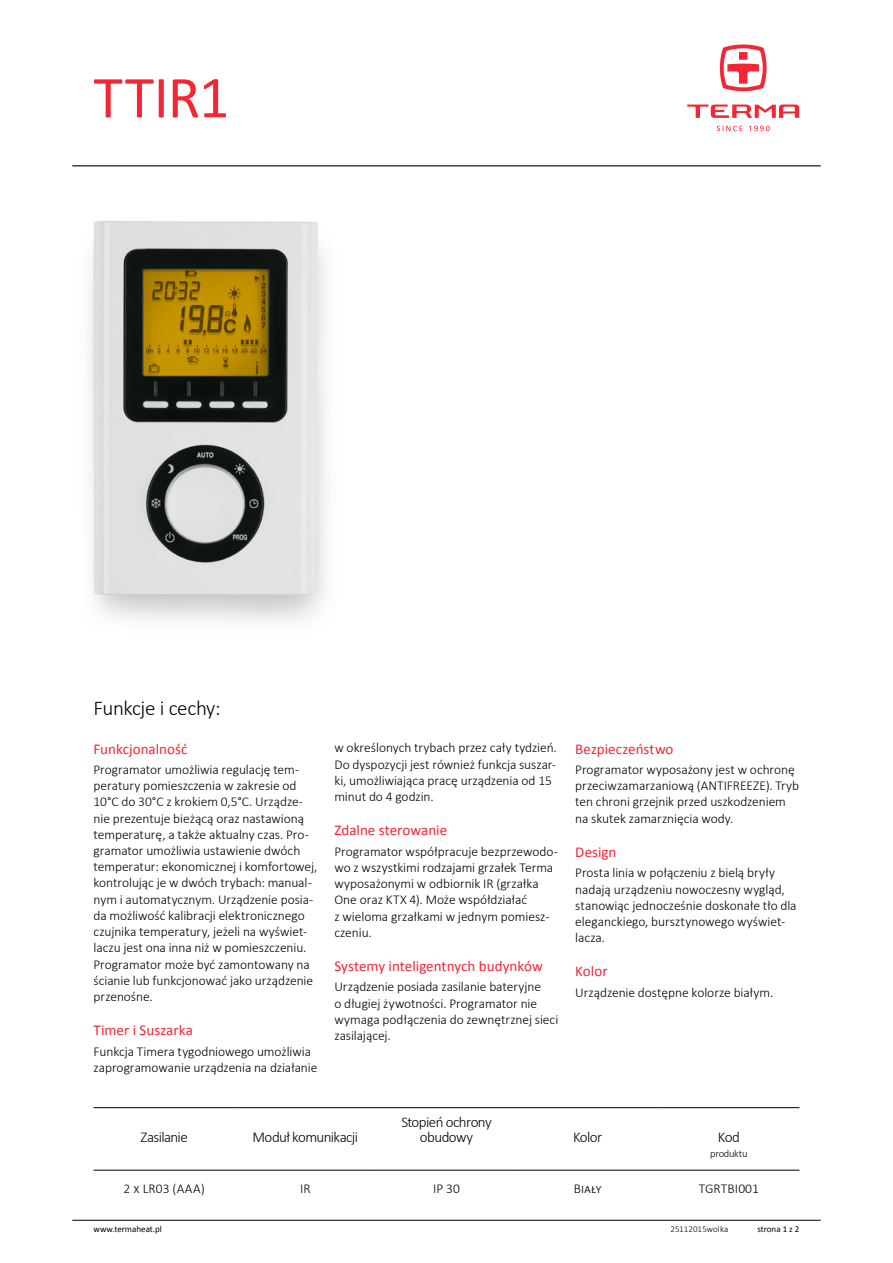
<style>
.page{position:relative;width:893px;height:1263px;background:#fff}
.page>*{position:absolute;margin:0;border:0;box-sizing:border-box;transform-origin:0 0}
.t1{font:60px "Calibri";letter-spacing:-.01em;color:#f42534}
.t2{font:300 21px "Calibri";letter-spacing:-.02em;color:#000}
.t3{font:15px "Calibri";color:#f42534}
.t4{font:300 15px/15px "Calibri";letter-spacing:-.04em;color:#000;text-align:center}
.t5{font:300 13.5px/16.2px "Calibri";letter-spacing:-.005em;color:#000}
.t6{font:300 10.5px "Calibri";letter-spacing:-.025em;color:#000}
.t7{font:9px "Calibri";color:#000}
.t8{font:300 9px "Calibri";letter-spacing:.005em;color:#000}
</style>
<div class="page">
<img style="left:89px;top:220px;width:237px;height:402px">
<hr style="left:94px;top:1107px;width:141px;height:1px;background:#000">
<hr style="left:235px;top:1107px;width:141px;height:1px;background:#000">
<hr style="left:376px;top:1107px;width:141px;height:1px;background:#000">
<hr style="left:517px;top:1107px;width:141px;height:1px;background:#000">
<hr style="left:658px;top:1107px;width:141px;height:1px;background:#000">
<hr style="left:94px;top:1170px;width:141px;height:1px;background:#000">
<hr style="left:235px;top:1170px;width:141px;height:1px;background:#000">
<hr style="left:376px;top:1170px;width:141px;height:1px;background:#000">
<hr style="left:517px;top:1170px;width:141px;height:1px;background:#000">
<hr style="left:658px;top:1170px;width:141px;height:1px;background:#000">
<hr style="left:72px;top:1220px;width:749px;height:1px;background:#000">
<hr style="left:72px;top:165px;width:749px;height:1px;background:#000">
<svg style="left:720px;top:44px;width:46px;height:47px"></svg>
<svg style="left:687px;top:105px;width:112px;height:13px"></svg>
<svg style="left:717px;top:126px;width:25px;height:5px"></svg>
<svg style="left:749px;top:126px;width:21px;height:5px"></svg>
<h1 class="t1" style="left:94px;top:59px;width:137px">TTIR1</h1>
<h2 class="t2" style="left:94px;top:695px;width:129px">Funkcje i cechy:</h2>
<p class="t3" style="left:94px;top:739px;width:95px">Funkcjonalność</p>
<p class="t5" style="left:94px;top:761px;width:225px">Programator umożliwia regulację tem&shy;peratury pomieszczenia w zakresie od 10°C do 30°C z krokiem 0,5°C. Urządze&shy;nie prezentuje bieżącą oraz nastawioną temperaturę, a także aktualny czas. Pro&shy;gramator umożliwia ustawienie dwóch temperatur: ekonomicznej i komfortowej, kontrolując je w dwóch trybach: manual&shy;nym i automatycznym. Urządzenie posia&shy;da możliwość kalibracji elektronicznego czujnika temperatury, jeżeli na wyświet&shy;laczu jest ona inna niż w pomieszczeniu.<br>Programator może być zamontowany na ścianie lub funkcjonować jako urządzenie przenośne.</p>
<p class="t3" style="left:94px;top:1021px;width:101px">Timer i Suszarka</p>
<p class="t5" style="left:94px;top:1043px;width:225px">Funkcja Timera tygodniowego umożliwia zaprogramowanie urządzenia na działanie</p>
<p class="t5" style="left:334px;top:740px;width:224px">w określonych trybach przez cały tydzień.<br>Do dyspozycji jest również funkcja suszar&shy;ki, umożliwiająca pracę urządzenia od 15 minut do 4 godzin.</p>
<p class="t3" style="left:334px;top:821px;width:114px">Zdalne sterowanie</p>
<p class="t5" style="left:334px;top:843px;width:225px">Programator współpracuje bezprzewodo&shy;wo z wszystkimi rodzajami grzałek Terma wyposażonymi w odbiornik IR (grzałka One oraz KTX 4). Może współdziałać<br>z wieloma grzałkami w jednym pomiesz&shy;czeniu.</p>
<p class="t3" style="left:334px;top:956px;width:210px">Systemy inteligentnych budynków</p>
<p class="t5" style="left:334px;top:979px;width:225px">Urządzenie posiada zasilanie bateryjne<br>o długiej żywotności. Programator nie wymaga podłączenia do zewnętrznej sieci zasilającej.</p>
<p class="t3" style="left:575px;top:739px;width:100px">Bezpieczeństwo</p>
<p class="t5" style="left:575px;top:761px;width:225px">Programator wyposażony jest w ochronę przeciwzamarzaniową (ANTIFREEZE). Tryb ten chroni grzejnik przed uszkodzeniem na skutek zamarznięcia wody.</p>
<p class="t3" style="left:575px;top:842px;width:43px">Design</p>
<p class="t5" style="left:575px;top:865px;width:223px">Prosta linia w połączeniu z bielą bryły nadają urządzeniu nowoczesny wygląd, stanowiąc jednocześnie doskonałe tło dla eleganckiego, bursztynowego wyświet&shy;lacza.</p>
<p class="t3" style="left:575px;top:962px;width:34px">Kolor</p>
<p class="t5" style="left:575px;top:984px;width:200px">Urządzenie dostępne kolorze białym.</p>
<p class="t4" style="left:141px;top:1130px;width:49px">Zasilanie</p>
<p class="t4" style="left:253px;top:1130px;width:107px">Moduł komunikacji</p>
<p class="t4" style="left:401px;top:1115px;width:92px">Stopień ochrony obudowy</p>
<p class="t4" style="left:573px;top:1130px;width:31px">Kolor</p>
<p class="t4" style="left:718px;top:1130px;width:23px">Kod</p>
<p class="t6" style="left:710px;top:1147px;width:39px">produktu</p>
<p class="t5" style="left:124px;top:1180px;width:83px">2 x LR03 (AAA)</p>
<p class="t5" style="left:300px;top:1180px;width:12px">IR</p>
<p class="t5" style="left:433px;top:1180px;width:28px">IP 30</p>
<p class="t5" style="left:574px;top:1180px;width:29px">Biały</p>
<p class="t5" style="left:699px;top:1180px;width:62px">TGRTBI001</p>
<p class="t7" style="left:94px;top:1223px;width:70px">www.termaheat.pl</p>
<p class="t8" style="left:670px;top:1223px;width:60px">25112015wolka</p>
<p class="t7" style="left:757px;top:1223px;width:43px">strona 1 z 2</p>
</div>
